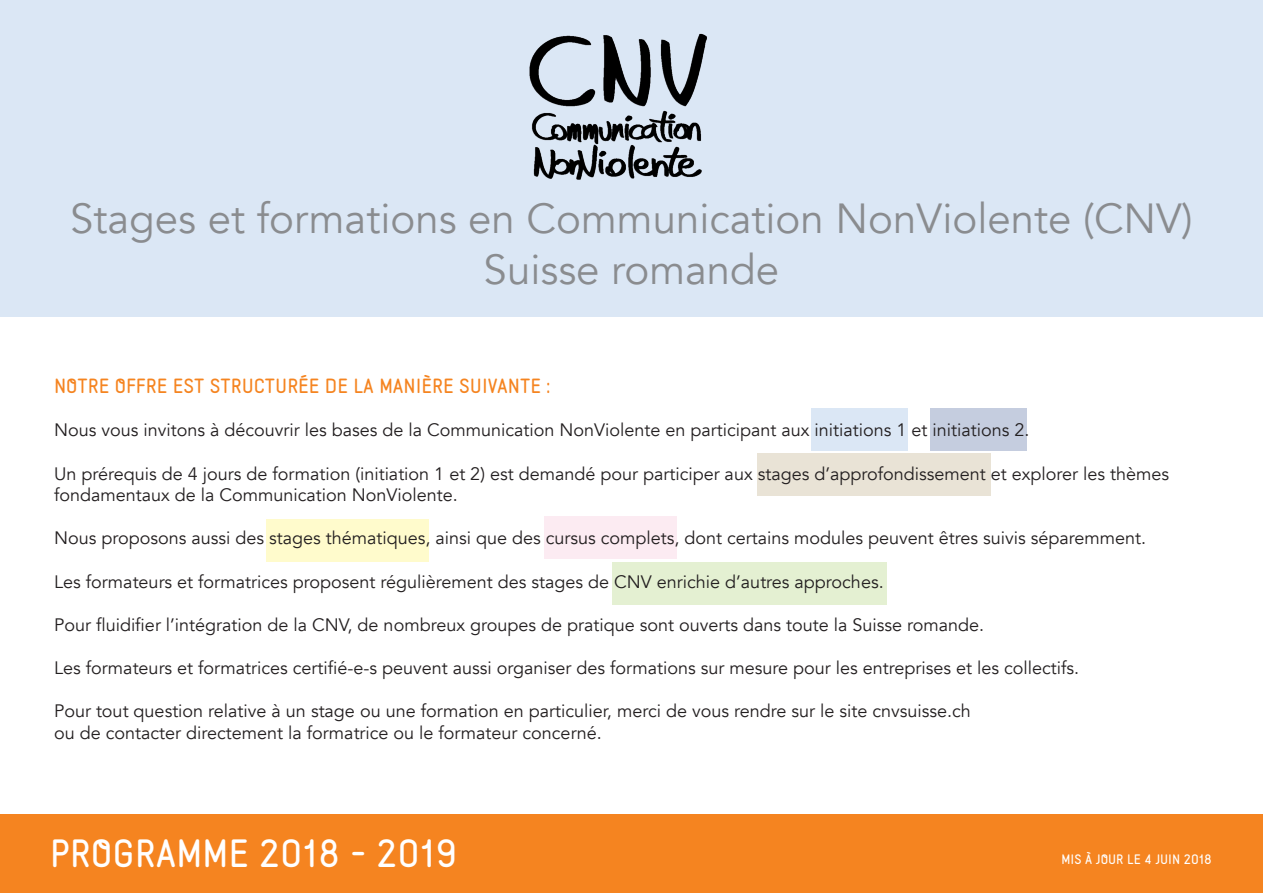
<style>
.page{position:relative;width:1263px;height:893px;background:#fff}
.page>*{position:absolute;margin:0;border:0;box-sizing:border-box;transform-origin:0 0}
.t1{font:42px/50.4px "Avenir";color:#8a8c8f;text-align:center}
.t2{font:700 34.5px "Naiv";color:#fff}
.t3{font:18px/21.6px "Avenir";color:#231f20}
.t4{font:700 18px "Naiv";color:#f58420}
.t5{font:700 12px "Naiv";color:#fff}
</style>
<div class="page">
<div style="left:811px;top:408px;width:97px;height:43px;background:#dbe7f5"></div>
<div style="left:930px;top:408px;width:97px;height:43px;background:#c5cddf"></div>
<div style="left:757px;top:453px;width:234px;height:42px;background:#e9e3d6"></div>
<div style="left:266px;top:519px;width:162px;height:42px;background:#fffbcc"></div>
<div style="left:612px;top:562px;width:275px;height:43px;background:#e4f0d2"></div>
<div style="left:544px;top:517px;width:133px;height:42px;background:#fcebf2"></div>
<div style="left:0;top:814px;width:1263px;height:79px;background:#f58420"></div>
<div style="left:0;top:0;width:1263px;height:317px;background:#dbe7f5"></div>
<img style="left:529px;top:33px;width:178px;height:147px">
<h1 class="t1" style="left:70px;top:194px;width:1124px">Stages et formations en Communication NonViolente (CNV)<br>Suisse romande</h1>
<p class="t4" style="left:54px;top:374px;width:498px">NOTRE OFFRE EST STRUCTURÉE DE LA MANIÈRE SUIVANTE :</p>
<p class="t3" style="left:54px;top:420px;width:977px">Nous vous invitons à découvrir les bases de la Communication NonViolente en participant aux initiations 1 et initiations 2.</p>
<p class="t3" style="left:54px;top:463px;width:1116px">Un prérequis de 4 jours de formation (initiation 1 et 2) est demandé pour participer aux stages d’approfondissement et explorer les thèmes fondamentaux de la Communication NonViolente.</p>
<p class="t3" style="left:54px;top:528px;width:1094px">Nous proposons aussi des stages thématiques, ainsi que des cursus complets, dont certains modules peuvent êtres suivis séparemment.</p>
<p class="t3" style="left:54px;top:571px;width:831px">Les formateurs et formatrices proposent régulièrement des stages de CNV enrichie d’autres approches.</p>
<p class="t3" style="left:54px;top:614px;width:931px">Pour fluidifier l’intégration de la CNV, de nombreux groupes de pratique sont ouverts dans toute la Suisse romande.</p>
<p class="t3" style="left:54px;top:657px;width:1027px">Les formateurs et formatrices certifié-e-s peuvent aussi organiser des formations sur mesure pour les entreprises et les collectifs.</p>
<p class="t3" style="left:54px;top:701px;width:918px">Pour tout question relative à un stage ou une formation en particulier, merci de vous rendre sur le site cnvsuisse.ch ou de contacter directement la formatrice ou le formateur concerné.</p>
<h2 class="t2" style="left:50px;top:831px;width:409px">PROGRAMME 2018 - 2019</h2>
<p class="t5" style="left:1061px;top:852px;width:152px">MIS À JOUR LE 4 JUIN 2018</p>
</div>
